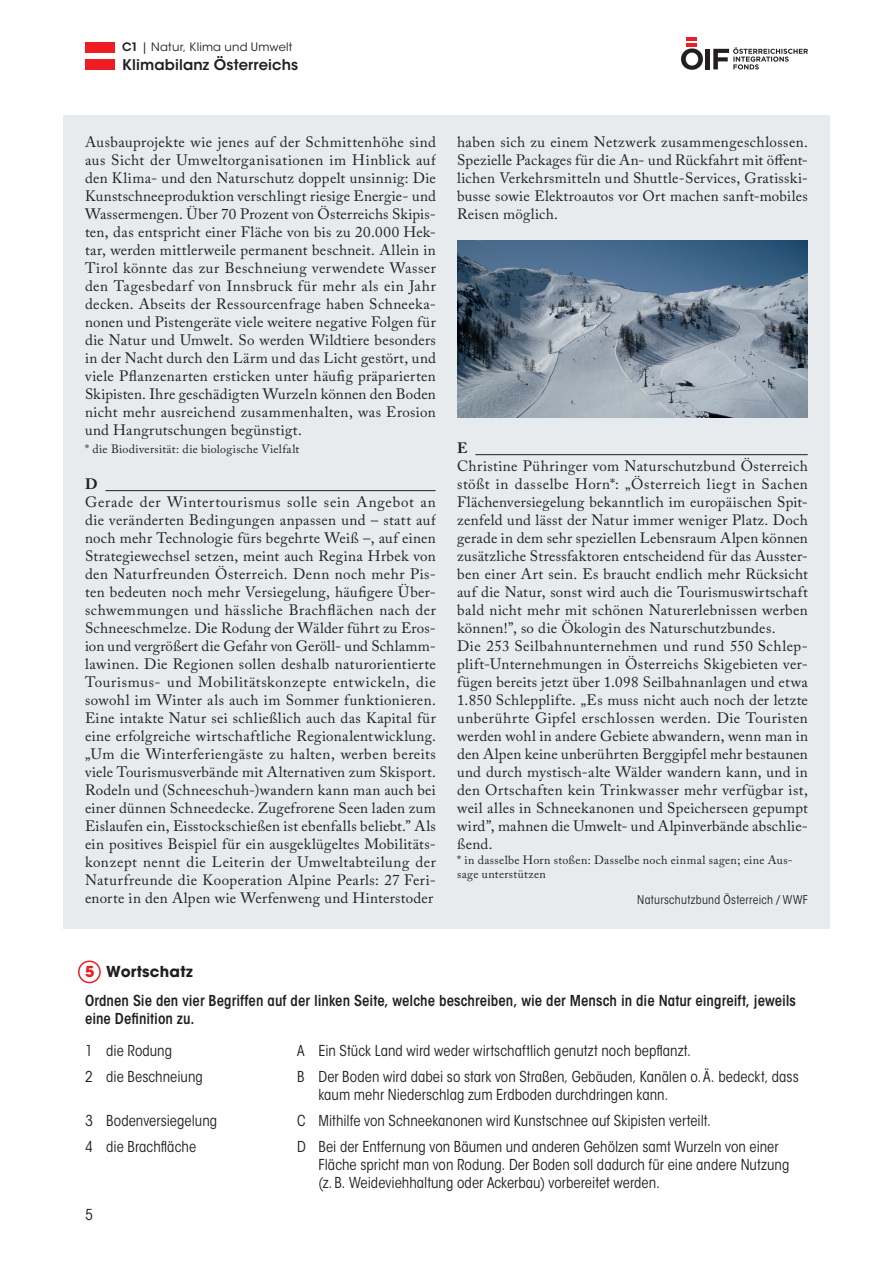
<style>
.page{position:relative;width:893px;height:1263px;background:#fff}
.page>*{position:absolute;margin:0;border:0;box-sizing:border-box;transform-origin:0 0}
.t1{font:15px/18px "Adobe Caslon Pro";letter-spacing:.02em;color:#231f20;text-align:justify}
.t2{font:condensed 15px/18px "ITC Avant Garde Std";letter-spacing:.005em;color:#231f20}
.t3{font:600 condensed 15px/28.7px "ITC Avant Garde Std";color:#231f20}
.t4{font:700 15px "Adobe Caslon Pro";color:#231f20}
.t5{font:600 14.7px "ITC Avant Garde Std";letter-spacing:.01em;color:#231f20}
.t6{font:12px/14.4px "Adobe Caslon Pro";letter-spacing:.03em;color:#231f20}
.t7{font:condensed 12px "ITC Avant Garde Std";letter-spacing:.025em;color:#231f20}
.t8{font:11.55px "ITC Avant Garde Std";letter-spacing:.015em;color:#231f20}
.s1{font-weight:600}
.s2{font-weight:700;font-stretch:normal;color:#ee1d23}
.s3{font-weight:700;font-stretch:normal}
</style>
<div class="page">
<svg style="left:681px;top:48px;width:22px;height:22px"></svg>
<div style="left:705px;top:49px;width:5px;height:20px;background:#231f20"></div>
<hr style="left:686px;top:43px;width:11px;height:4px;background:#ee1d23">
<svg style="left:686px;top:37px;width:11px;height:3px"></svg>
<svg style="left:713px;top:47px;width:95px;height:23px"></svg>
<div style="left:85px;top:60px;width:30px;height:10px;background:#ee1d23"></div>
<div style="left:85px;top:43px;width:30px;height:10px;background:#ee1d23"></div>
<div style="left:64px;top:115px;width:393px;height:345px;background:#e7ebee"></div>
<div style="left:64px;top:460px;width:393px;height:36px;background:#e7ebee"></div>
<hr style="left:105px;top:490px;width:331px;height:1px;background:#231f20">
<div style="left:64px;top:496px;width:393px;height:432px;background:#e7ebee"></div>
<div style="left:436px;top:115px;width:393px;height:129px;background:#e7ebee"></div>
<div style="left:436px;top:237px;width:393px;height:205px;background:#e7ebee"></div>
<div style="left:436px;top:442px;width:393px;height:36px;background:#e7ebee"></div>
<hr style="left:475px;top:454px;width:333px;height:1px;background:#231f20">
<div style="left:436px;top:460px;width:393px;height:198px;background:#e7ebee"></div>
<div style="left:436px;top:640px;width:393px;height:234px;background:#e7ebee"></div>
<div style="left:436px;top:855px;width:393px;height:47px;background:#e7ebee"></div>
<div style="left:436px;top:895px;width:393px;height:33px;background:#e7ebee"></div>
<img style="left:457px;top:240px;width:351px;height:177px">
<div style="left:78px;top:960px;width:23px;height:23px;border:2px solid #ee1d23;border-radius:50%"></div>
<p class="t8" style="left:122px;top:40px;width:172px"><span class="s1">C1</span> | Natur, Klima und Umwelt</p>
<p class="t5" style="left:122px;top:55px;width:178px">Klimabilanz Österreichs</p>
<p class="t1" style="left:85px;top:133px;width:352px">Ausbauprojekte wie jenes auf der Schmittenhöhe sind aus Sicht der Umweltorganisationen im Hinblick auf den Klima- und den Naturschutz doppelt unsinnig: Die Kunstschneeproduktion verschlingt riesige Energie- und Wassermengen. Über 70 Prozent von Österreichs Skipis&shy;ten, das entspricht einer Fläche von bis zu 20.000 Hek&shy;tar, werden mittlerweile permanent beschneit. Allein in Tirol könnte das zur Beschneiung verwendete Wasser den Tagesbedarf von Innsbruck für mehr als ein Jahr decken. Abseits der Ressourcenfrage haben Schneeka&shy;nonen und Pistengeräte viele weitere negative Folgen für die Natur und Umwelt. So werden Wildtiere besonders in der Nacht durch den Lärm und das Licht gestört, und viele Pflanzenarten ersticken unter häufig präparierten Skipisten. Ihre geschädigten Wurzeln können den Boden nicht mehr ausreichend zusammenhalten, was Erosion und Hangrutschungen begünstigt.</p>
<p class="t6" style="left:85px;top:442px;width:216px">* die Biodiversität: die biologische Vielfalt</p>
<p class="t4" style="left:85px;top:475px;width:14px">D</p>
<p class="t1" style="left:85px;top:493px;width:352px">Gerade der Wintertourismus solle sein Angebot an die veränderten Bedingungen anpassen und – statt auf noch mehr Technologie fürs begehrte Weiß –, auf einen Strategiewechsel setzen, meint auch Regina Hrbek von den Naturfreunden Österreich. Denn noch mehr Pis&shy;ten bedeuten noch mehr Versiegelung, häufigere Über&shy;schwemmungen und hässliche Brachflächen nach der Schneeschmelze. Die Rodung der Wälder führt zu Eros&shy;ion und vergrößert die Gefahr von Geröll- und Schlamm&shy;lawinen. Die Regionen sollen deshalb naturorientierte Tourismus- und Mobilitätskonzepte entwickeln, die sowohl im Winter als auch im Sommer funktionieren.<br>Eine intakte Natur sei schließlich auch das Kapital für eine erfolgreiche wirtschaftliche Regionalentwicklung. „Um die Winterferiengäste zu halten, werben bereits viele Tourismusverbände mit Alternativen zum Skisport.<br>Rodeln und (Schneeschuh-)wandern kann man auch bei einer dünnen Schneedecke. Zugefrorene Seen laden zum Eislaufen ein, Eisstockschießen ist ebenfalls beliebt.” Als ein positives Beispiel für ein ausgeklügeltes Mobilitäts&shy;konzept nennt die Leiterin der Umweltabteilung der Naturfreunde die Kooperation Alpine Pearls: 27 Feri&shy;enorte in den Alpen wie Werfenweng und Hinterstoder</p>
<p class="t1" style="left:457px;top:133px;width:352px">haben sich zu einem Netzwerk zusammengeschlossen.<br>Spezielle Packages für die An- und Rückfahrt mit öffent&shy;lichen Verkehrsmitteln und Shuttle-Services, Gratisski&shy;busse sowie Elektroautos vor Ort machen sanft-mobiles Reisen möglich.</p>
<p class="t4" style="left:457px;top:439px;width:12px">E</p>
<p class="t1" style="left:457px;top:457px;width:352px;text-align:left">Christine Pühringer vom Naturschutzbund Österreich stößt in dasselbe Horn*: „Österreich liegt in Sachen Flächenversiegelung bekanntlich im europäischen Spit&shy;zenfeld und lässt der Natur immer weniger Platz. Doch gerade in dem sehr speziellen Lebensraum Alpen können zusätzliche Stressfaktoren entscheidend für das Ausster&shy;ben einer Art sein. Es braucht endlich mehr Rücksicht auf die Natur, sonst wird auch die Tourismuswirtschaft bald nicht mehr mit schönen Naturerlebnissen werben können!”, so die Ökologin des Naturschutzbundes.<br>Die 253 Seilbahnunternehmen und rund 550 Schlep&shy;plift-Unternehmungen in Österreichs Skigebieten ver&shy;fügen bereits jetzt über 1.098 Seilbahnanlagen und etwa 1.850 Schlepplifte. „Es muss nicht auch noch der letzte unberührte Gipfel erschlossen werden. Die Touristen werden wohl in andere Gebiete abwandern, wenn man in den Alpen keine unberührten Berggipfel mehr bestaunen und durch mystisch-alte Wälder wandern kann, und in den Ortschaften kein Trinkwasser mehr verfügbar ist, weil alles in Schneekanonen und Speicherseen gepumpt wird”, mahnen die Umwelt- und Alpinverbände abschlie&shy;ßend.</p>
<p class="t6" style="left:457px;top:852px;width:337px">* in dasselbe Horn stoßen: Dasselbe noch einmal sagen; eine Aus&shy;sage unterstützen</p>
<p class="t7" style="left:637px;top:892px;width:172px">Naturschutzbund Österreich / WWF</p>
<p class="t3" style="left:85px;top:957px;width:712px"><span class="s2">5</span> <span class="s3">Wortschatz<br></span>Ordnen Sie den vier Begriffen auf der linken Seite, welche beschreiben, wie der Mensch in die Natur eingreift, jeweils</p>
<p class="t3" style="left:85px;top:1004px;width:111px">eine Definition zu.</p>
<p class="t2" style="left:85px;top:1041px;width:89px">1 die Rodung</p>
<p class="t2" style="left:297px;top:1041px;width:395px">A Ein Stück Land wird weder wirtschaftlich genutzt noch bepflanzt.</p>
<p class="t2" style="left:85px;top:1067px;width:119px">2 die Beschneiung</p>
<p class="t2" style="left:318px;top:1067px;width:482px;text-indent:-21px">B Der Boden wird dabei so stark von Straßen, Gebäuden, Kanälen o. Ä. bedeckt, dass kaum mehr Niederschlag zum Erdboden durchdringen kann.</p>
<p class="t2" style="left:85px;top:1111px;width:134px">3 Bodenversiegelung</p>
<p class="t2" style="left:297px;top:1111px;width:415px">C Mithilfe von Schneekanonen wird Kunstschnee auf Skipisten verteilt.</p>
<p class="t2" style="left:85px;top:1137px;width:113px">4 die Brachfläche</p>
<p class="t2" style="left:318px;top:1137px;width:472px;text-indent:-21px">D Bei der Entfernung von Bäumen und anderen Gehölzen samt Wurzeln von einer<br>Fläche spricht man von Rodung. Der Boden soll dadurch für eine andere Nutzung (z. B. Weideviehhaltung oder Ackerbau) vorbereitet werden.</p>
<p class="t2" style="left:85px;top:1206px;width:9px">5</p>
</div>
